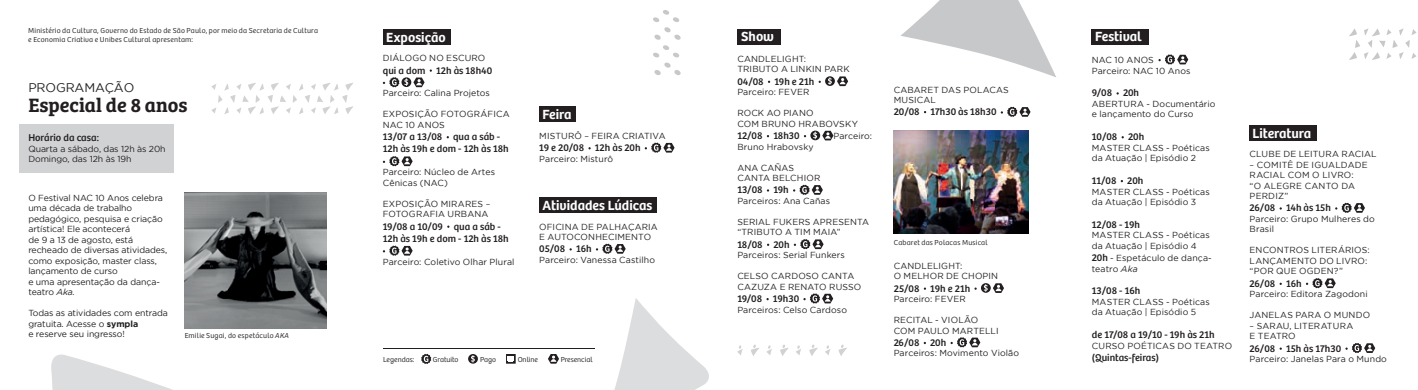
<style>
.page{position:relative;width:1418px;height:390px;background:#fff}
.page>*{position:absolute;margin:0;border:0;box-sizing:border-box;transform-origin:0 0}
.t1{font:20px "Bree Serif Sb";color:#231f20}
.t2{font:600 13.75px "Bree";color:#fff}
.t3{font:12.5px "Gotham";letter-spacing:-.01em;color:#231f20}
.t4{font:10.25px/12.2px "Bree";color:#231f20}
.t5{font:8.75px/10.5px "Gotham";letter-spacing:.01em;color:#231f20}
.t6{font:8.75px/10.5px "Gotham";letter-spacing:-.01em;color:#231f20}
.t7{font:300 7.5px/9px "Bree";letter-spacing:.02em;color:#231f20}
.t8{font:300 7.5px "Bree";color:#231f20}
.s1{font-style:italic}
.s2{font-weight:700}
.s3{font-family:"Bree";font-size:10.25px}
</style>
<div class="page">
<div style="left:19px;top:124px;width:155px;height:48px;background:#d1d2d4"></div>
<svg style="left:421px;top:354px;width:10px;height:10px"></svg>
<div style="left:506px;top:354px;width:9px;height:9px;background:#231f20"></div>
<svg style="left:507px;top:356px;width:7px;height:6px"></svg>
<svg style="left:548px;top:354px;width:11px;height:9px"></svg>
<svg style="left:653px;top:10px;width:27px;height:65px"></svg>
<div style="left:383px;top:29px;width:68px;height:16px;background:#231f20"></div>
<svg style="left:825px;top:76px;width:10px;height:10px"></svg>
<svg style="left:827px;top:77px;width:4px;height:8px"></svg>
<svg style="left:837px;top:76px;width:11px;height:10px"></svg>
<div style="left:810px;top:131px;width:10px;height:9px;background:#231f20;border-radius:50%"></div>
<svg style="left:813px;top:131px;width:20px;height:9px"></svg>
<svg style="left:793px;top:185px;width:29px;height:10px"></svg>
<svg style="left:793px;top:239px;width:30px;height:10px"></svg>
<svg style="left:803px;top:293px;width:30px;height:10px"></svg>
<svg style="left:211px;top:83px;width:142px;height:31px"></svg>
<hr style="left:383px;top:348px;width:212px;height:1px;background:#231f20">
<div style="left:737px;top:29px;width:43px;height:16px;background:#231f20"></div>
<div style="left:1091px;top:29px;width:57px;height:16px;background:#231f20"></div>
<svg style="left:51px;top:354px;width:122px;height:36px"></svg>
<svg style="left:614px;top:298px;width:95px;height:92px"></svg>
<svg style="left:901px;top:0;width:155px;height:77px"></svg>
<div style="left:468px;top:354px;width:10px;height:9px;background:#231f20;border-radius:50%"></div>
<svg style="left:471px;top:355px;width:4px;height:7px"></svg>
<svg style="left:1158px;top:54px;width:30px;height:10px"></svg>
<svg style="left:383px;top:69px;width:49px;height:18px"></svg>
<svg style="left:383px;top:156px;width:29px;height:10px"></svg>
<svg style="left:383px;top:245px;width:29px;height:11px"></svg>
<svg style="left:1335px;top:203px;width:29px;height:10px"></svg>
<svg style="left:1306px;top:278px;width:29px;height:10px"></svg>
<svg style="left:1345px;top:343px;width:30px;height:10px"></svg>
<div style="left:1249px;top:125px;width:67px;height:16px;background:#231f20"></div>
<img style="left:185px;top:193px;width:141px;height:135px">
<svg style="left:1349px;top:28px;width:67px;height:32px"></svg>
<svg style="left:1000px;top:107px;width:30px;height:10px"></svg>
<svg style="left:737px;top:345px;width:5px;height:10px"></svg>
<svg style="left:751px;top:344px;width:8px;height:12px"></svg>
<svg style="left:767px;top:345px;width:5px;height:10px"></svg>
<svg style="left:780px;top:344px;width:8px;height:12px"></svg>
<svg style="left:796px;top:345px;width:5px;height:10px"></svg>
<svg style="left:809px;top:344px;width:8px;height:12px"></svg>
<svg style="left:825px;top:345px;width:5px;height:10px"></svg>
<svg style="left:838px;top:344px;width:9px;height:12px"></svg>
<svg style="left:980px;top:283px;width:10px;height:10px"></svg>
<svg style="left:983px;top:283px;width:21px;height:10px"></svg>
<svg style="left:950px;top:337px;width:30px;height:10px"></svg>
<img style="left:893px;top:130px;width:135px;height:104px">
<div style="left:539px;top:197px;width:117px;height:16px;background:#231f20"></div>
<svg style="left:596px;top:244px;width:29px;height:10px"></svg>
<div style="left:539px;top:106px;width:37px;height:16px;background:#231f20"></div>
<svg style="left:644px;top:143px;width:30px;height:10px"></svg>
<p class="t7" style="left:28px;top:26px;width:291px">Ministério da Cultura, Governo do Estado de São Paulo, por meio da Secretaria de Cultura e Economia Criativa e Unibes Cultural apresentam:</p>
<h2 class="t2" style="left:386px;top:26px;width:61px">Exposição</h2>
<h2 class="t2" style="left:741px;top:26px;width:34px">Show</h2>
<h2 class="t2" style="left:1095px;top:26px;width:48px">Festival</h2>
<h3 class="t3" style="left:28px;top:81px;width:107px">PROGRAMAÇÃO</h3>
<h1 class="t1" style="left:28px;top:90px;width:161px">Especial de 8 anos</h1>
<p class="t4" style="left:28px;top:131px;width:72px">Horário da casa:</p>
<p class="t6" style="left:28px;top:143px;width:139px">Quarta a sábado, das 12h às 20h<br>Domingo, das 12h às 19h</p>
<p class="t6" style="left:28px;top:192px;width:140px">O Festival NAC 10 Anos celebra uma década de trabalho pedagógico, pesquisa e criação artística! Ele acontecerá<br>de 9 a 13 de agosto, está recheado de diversas atividades, como exposição, master class, lançamento de curso<br>e uma apresentação da dança&shy;teatro <span class="s1">Aka.</span></p>
<p class="t6" style="left:28px;top:308px;width:141px">Todas as atividades com entrada gratuita. Acesse o <span class="s2">sympla<br></span>e reserve seu ingresso!</p>
<p class="t7" style="left:185px;top:330px;width:106px">Emilie Sugai, do espetáculo <span class="s1">AKA</span></p>
<p class="t5" style="left:383px;top:53px;width:104px">DIÁLOGO NO ESCURO</p>
<p class="t4" style="left:383px;top:63px;width:111px">qui a dom 12h às 18h40</p>
<p class="t5" style="left:383px;top:88px;width:109px">Parceiro: Calina Projetos</p>
<p class="t5" style="left:383px;top:109px;width:128px">EXPOSIÇÃO FOTOGRÁFICA<br>NAC 10 ANOS</p>
<p class="t4" style="left:383px;top:130px;width:127px">13/07 a 13/08 qua a sáb -<br>12h às 19h e dom - 12h às 18h</p>
<p class="t5" style="left:383px;top:167px;width:114px">Parceiro: Núcleo de Artes<br>Cênicas (NAC)</p>
<p class="t5" style="left:383px;top:198px;width:109px">EXPOSIÇÃO MIRARES –<br>FOTOGRAFIA URBANA</p>
<p class="t4" style="left:383px;top:219px;width:127px">19/08 a 10/09 qua a sáb -<br>12h às 19h e dom - 12h às 18h</p>
<p class="t5" style="left:383px;top:256px;width:133px">Parceiro: Coletivo Olhar Plural</p>
<h2 class="t2" style="left:542px;top:104px;width:30px">Feira</h2>
<p class="t5" style="left:539px;top:130px;width:128px">MISTURÔ – FEIRA CRIATIVA</p>
<p class="t4" style="left:539px;top:141px;width:103px">19 e 20/08 12h às 20h</p>
<p class="t5" style="left:539px;top:153px;width:75px">Parceiro: Misturô</p>
<h2 class="t2" style="left:542px;top:194px;width:111px">Atividades Lúdicas</h2>
<p class="t5" style="left:539px;top:221px;width:120px">OFICINA DE PALHAÇARIA<br>E AUTOCONHECIMENTO</p>
<p class="t4" style="left:539px;top:242px;width:54px">05/08 16h</p>
<p class="t5" style="left:539px;top:254px;width:117px">Parceiro: Vanessa Castilho</p>
<p class="t8" style="left:383px;top:353px;width:33px">Legendas:</p>
<p class="t8" style="left:433px;top:353px;width:27px">Gratuito</p>
<p class="t7" style="left:517px;top:354px;width:22px">Online</p>
<p class="t8" style="left:560px;top:353px;width:34px">Presencial</p>
<p class="t7" style="left:480px;top:354px;width:17px">Pago</p>
<p class="t5" style="left:737px;top:53px;width:114px">CANDLELIGHT:<br>TRIBUTO A LINKIN PARK</p>
<p class="t4" style="left:737px;top:74px;width:78px">04/08 19h e 21h</p>
<p class="t5" style="left:737px;top:87px;width:74px">Parceiro: FEVER</p>
<p class="t5" style="left:737px;top:108px;width:122px">ROCK AO PIANO<br>COM BRUNO HRABOVSKY</p>
<p class="t4" style="left:737px;top:129px;width:64px">12/08 18h30</p>
<p class="t5" style="left:833px;top:130px;width:40px">Parceiro:</p>
<p class="t5" style="left:737px;top:141px;width:78px">Bruno Hrabovsky</p>
<p class="t5" style="left:737px;top:162px;width:85px">ANA CAÑAS<br>CANTA BELCHIOR</p>
<p class="t4" style="left:737px;top:183px;width:53px">13/08 19h</p>
<p class="t5" style="left:737px;top:195px;width:94px">Parceiros: Ana Cañas</p>
<p class="t5" style="left:737px;top:216px;width:133px">SERIAL FUKERS APRESENTA “TRIBUTO A TIM MAIA”</p>
<p class="t4" style="left:737px;top:237px;width:54px">18/08 20h</p>
<p class="t5" style="left:737px;top:250px;width:109px">Parceiros: Serial Funkers</p>
<p class="t5" style="left:737px;top:271px;width:125px">CELSO CARDOSO CANTA<br>CAZUZA E RENATO RUSSO</p>
<p class="t4" style="left:737px;top:292px;width:63px">19/08 19h30</p>
<p class="t5" style="left:737px;top:304px;width:111px">Parceiros: Celso Cardoso</p>
<p class="t5" style="left:893px;top:84px;width:117px">CABARET DAS POLACAS<br>MUSICAL</p>
<p class="t4" style="left:893px;top:105px;width:104px">20/08 17h30 às 18h30</p>
<p class="t7" style="left:893px;top:238px;width:95px">Cabaret das Polacas Musical</p>
<p class="t5" style="left:893px;top:260px;width:106px">CANDLELIGHT:<br>O MELHOR DE CHOPIN</p>
<p class="t4" style="left:893px;top:281px;width:78px">25/08 19h e 21h</p>
<p class="t5" style="left:893px;top:293px;width:74px">Parceiro: FEVER</p>
<p class="t5" style="left:893px;top:314px;width:106px">RECITAL - VIOLÃO<br>COM PAULO MARTELLI</p>
<p class="t4" style="left:893px;top:335px;width:54px">26/08 20h</p>
<p class="t5" style="left:893px;top:348px;width:127px">Parceiros: Movimento Violão</p>
<p class="t5" style="left:1091px;top:55px;width:100px">NAC 10 ANOS<br>Parceiro: NAC 10 Anos</p>
<p class="t4" style="left:1091px;top:86px;width:49px">9/08 20h</p>
<p class="t5" style="left:1091px;top:98px;width:125px">ABERTURA - Documentário e lançamento do Curso</p>
<p class="t4" style="left:1091px;top:130px;width:54px">10/08 20h</p>
<p class="t5" style="left:1091px;top:142px;width:119px">MASTER CLASS - Poéticas da Atuação | Episódio 2</p>
<p class="t4" style="left:1091px;top:174px;width:53px">11/08 20h</p>
<p class="t5" style="left:1091px;top:186px;width:119px">MASTER CLASS - Poéticas da Atuação | Episódio 3</p>
<p class="t4" style="left:1091px;top:217px;width:50px">12/08 - 19h</p>
<p class="t5" style="left:1091px;top:230px;width:119px">MASTER CLASS - Poéticas da Atuação | Episódio 4</p>
<p class="t5" style="left:1091px;top:253px;width:121px"><span class="s3">20h</span> - Espetáculo de dança&shy;teatro <span class="s1">Aka</span></p>
<p class="t4" style="left:1091px;top:284px;width:50px">13/08 - 16h</p>
<p class="t5" style="left:1091px;top:296px;width:119px">MASTER CLASS - Poéticas da Atuação | Episódio 5</p>
<p class="t4" style="left:1091px;top:328px;width:124px">de 17/08 a 19/10 - 19h às 21h</p>
<p class="t5" style="left:1091px;top:340px;width:142px">CURSO POÉTICAS DO TEATRO</p>
<p class="t4" style="left:1091px;top:351px;width:69px">(Quintas-feiras)</p>
<h2 class="t2" style="left:1252px;top:122px;width:60px">Literatura</h2>
<p class="t5" style="left:1249px;top:148px;width:128px">CLUBE DE LEITURA RACIAL</p>
<p class="t5" style="left:1249px;top:159px;width:120px">– COMITÊ DE IGUALDADE<br>RACIAL COM O LIVRO:<br>“O ALEGRE CANTO DA<br>PERDIZ”</p>
<p class="t4" style="left:1249px;top:201px;width:83px">26/08 14h às 15h</p>
<p class="t5" style="left:1249px;top:213px;width:127px">Parceiro: Grupo Mulheres do<br>Brasil</p>
<p class="t5" style="left:1249px;top:245px;width:122px">ENCONTROS LITERÁRIOS:<br>LANÇAMENTO DO LIVRO: “POR QUE OGDEN?”</p>
<p class="t4" style="left:1249px;top:276px;width:54px">26/08 16h</p>
<p class="t5" style="left:1249px;top:289px;width:120px">Parceiro: Editora Zagodoni</p>
<p class="t5" style="left:1249px;top:310px;width:122px">JANELAS PARA O MUNDO</p>
<p class="t5" style="left:1249px;top:320px;width:105px">– SARAU, LITERATURA<br>E TEATRO</p>
<p class="t4" style="left:1249px;top:341px;width:93px">26/08 15h às 17h30</p>
<p class="t5" style="left:1249px;top:353px;width:139px">Parceiro: Janelas Para o Mundo</p>
</div>
